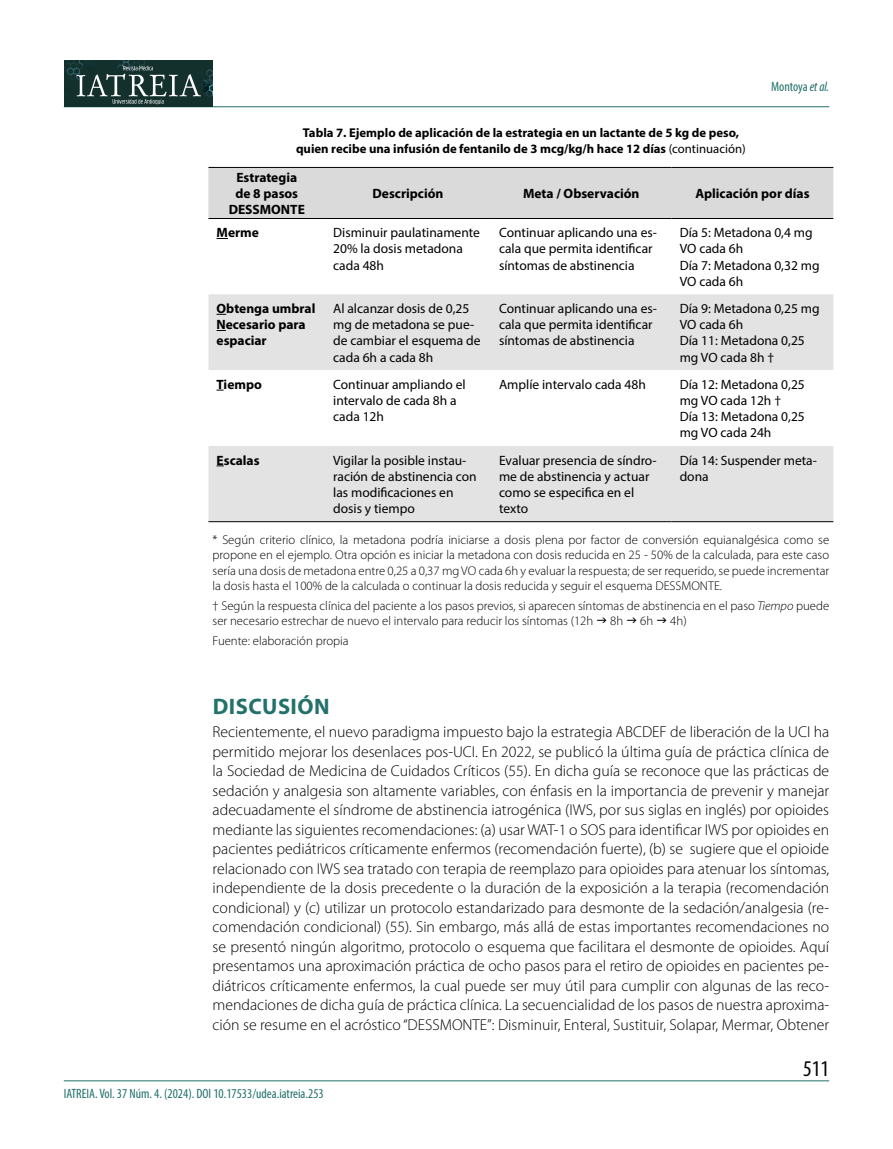
<style>
.page{position:relative;width:893px;height:1149px;background:#fff}
.page>*{position:absolute;margin:0;border:0;box-sizing:border-box;transform-origin:0 0}
.t1{font:700 22.5px "Myriad Pro";letter-spacing:.02em;color:#22716a}
.t2{font:condensed 22.5px "Myriad Pro";color:#000}
.t3{font:300 15.75px/19.5px "Myriad Pro";color:#000;text-align:justify}
.t4{font:13.5px/16.2px "Myriad Pro";color:#000}
.t5{font:700 13.5px/16.2px "Myriad Pro";color:#000;text-align:center}
.t6{font:condensed 13.5px "Myriad Pro";color:#22716a}
.t7{font:300 12.75px/15.3px "Myriad Pro";color:#000;text-align:justify}
.t8{font:700 12.75px/15.3px "Myriad Pro";color:#000;text-align:center}
.s1{font-style:italic}
.s2{font-weight:400}
</style>
<div class="page">
<hr style="left:64px;top:106px;width:765px;height:1px;background:#22716a">
<div style="left:64px;top:61px;width:149px;height:46px;background:#14302d"></div>
<svg style="left:65px;top:61px;width:148px;height:43px"></svg>
<hr style="left:64px;top:1080px;width:765px;height:1px;background:#22716a">
<div style="left:208px;top:168px;width:625px;height:50px;background:#dadada"></div>
<svg style="left:208px;top:294px;width:625px;height:227px;fill:#e3e3e3"></svg>
<hr style="left:208px;top:167px;width:117px;height:1px;background:#000">
<hr style="left:325px;top:167px;width:166px;height:1px;background:#000">
<hr style="left:491px;top:167px;width:181px;height:1px;background:#000">
<hr style="left:672px;top:167px;width:161px;height:1px;background:#000">
<hr style="left:208px;top:218px;width:117px;height:1px;background:#000">
<hr style="left:325px;top:218px;width:166px;height:1px;background:#000">
<hr style="left:491px;top:218px;width:181px;height:1px;background:#000">
<hr style="left:672px;top:218px;width:161px;height:1px;background:#000">
<hr style="left:208px;top:521px;width:117px;height:1px;background:#000">
<hr style="left:325px;top:521px;width:166px;height:1px;background:#000">
<hr style="left:491px;top:521px;width:181px;height:1px;background:#000">
<hr style="left:672px;top:521px;width:161px;height:1px;background:#000">
<p class="t6" style="left:771px;top:78px;width:60px">Montoya <span class="s1">et al.</span></p>
<p class="t8" style="left:296px;top:125px;width:451px">Tabla 7. Ejemplo de aplicación de la estrategia en un lactante de 5 kg de peso, quien recibe una infusión de fentanilo de 3 mcg/kg/h hace 12 días <span class="s2">(continuación)</span></p>
<p class="t5" style="left:229px;top:169px;width:78px">Estrategia de 8 pasos<br>DESSMONTE</p>
<p class="t5" style="left:373px;top:185px;width:72px">Descripción</p>
<p class="t5" style="left:523px;top:185px;width:118px">Meta / Observación</p>
<p class="t5" style="left:695px;top:185px;width:116px">Aplicación por días</p>
<p class="t5" style="left:217px;top:224px;width:44px">Merme</p>
<p class="t4" style="left:333px;top:224px;width:148px">Disminuir paulatinamente<br>20% la dosis metadona cada 48h</p>
<p class="t4" style="left:499px;top:224px;width:159px">Continuar aplicando una es&shy;cala que permita identificar síntomas de abstinencia</p>
<p class="t4" style="left:680px;top:224px;width:141px">Día 5: Metadona 0,4 mg<br>VO cada 6h<br>Día 7: Metadona 0,32 mg<br>VO cada 6h</p>
<p class="t5" style="left:217px;top:300px;width:100px;text-align:left">Obtenga umbral<br>Necesario para espaciar</p>
<p class="t4" style="left:333px;top:300px;width:149px">Al alcanzar dosis de 0,25 mg de metadona se pue&shy;de cambiar el esquema de cada 6h a cada 8h</p>
<p class="t4" style="left:499px;top:300px;width:159px">Continuar aplicando una es&shy;cala que permita identificar síntomas de abstinencia</p>
<p class="t4" style="left:680px;top:300px;width:141px">Día 9: Metadona 0,25 mg<br>VO cada 6h<br>Día 11: Metadona 0,25 mg VO cada 8h †</p>
<p class="t5" style="left:217px;top:375px;width:47px">Tiempo</p>
<p class="t4" style="left:333px;top:376px;width:134px">Continuar ampliando el intervalo de cada 8h a cada 12h</p>
<p class="t4" style="left:499px;top:376px;width:148px">Amplíe intervalo cada 48h</p>
<p class="t4" style="left:680px;top:376px;width:127px">Día 12: Metadona 0,25 mg VO cada 12h †<br>Día 13: Metadona 0,25 mg VO cada 24h</p>
<p class="t5" style="left:217px;top:451px;width:45px">Escalas</p>
<p class="t4" style="left:333px;top:451px;width:145px">Vigilar la posible instau&shy;ración de abstinencia con las modificaciones en dosis y tiempo</p>
<p class="t4" style="left:499px;top:451px;width:159px">Evaluar presencia de síndro&shy;me de abstinencia y actuar como se especifica en el texto</p>
<p class="t4" style="left:680px;top:451px;width:139px">Día 14: Suspender meta&shy;dona</p>
<p class="t7" style="left:213px;top:532px;width:618px">* Según criterio clínico, la metadona podría iniciarse a dosis plena por factor de conversión equianalgésica como se propone en el ejemplo. Otra opción es iniciar la metadona con dosis reducida en 25 - 50% de la calculada, para este caso sería una dosis de metadona entre 0,25 a 0,37 mg VO cada 6h y evaluar la respuesta; de ser requerido, se puede incrementar la dosis hasta el 100% de la calculada o continuar la dosis reducida y seguir el esquema DESSMONTE.</p>
<p class="t7" style="left:213px;top:597px;width:618px">† Según la respuesta clínica del paciente a los pasos previos, si aparecen síntomas de abstinencia en el paso <span class="s1">Tiempo</span> puede ser necesario estrechar de nuevo el intervalo para reducir los síntomas (12h</p>
<p class="t7" style="left:610px;top:613px;width:15px">8h</p>
<p class="t7" style="left:640px;top:613px;width:15px">6h</p>
<p class="t7" style="left:670px;top:613px;width:18px">4h)</p>
<p class="t7" style="left:213px;top:632px;width:137px">Fuente: elaboración propia</p>
<h1 class="t1" style="left:213px;top:691px;width:118px">DISCUSIÓN</h1>
<p class="t3" style="left:213px;top:722px;width:618px">Recientemente, el nuevo paradigma impuesto bajo la estrategia ABCDEF de liberación de la UCI ha permitido mejorar los desenlaces pos-UCI. En 2022, se publicó la última guía de práctica clínica de la Sociedad de Medicina de Cuidados Críticos (55). En dicha guía se reconoce que las prácticas de sedación y analgesia son altamente variables, con énfasis en la importancia de prevenir y manejar adecuadamente el síndrome de abstinencia iatrogénica (IWS, por sus siglas en inglés) por opioides mediante las siguientes recomendaciones: (a) usar WAT-1 o SOS para identificar IWS por opioides en pacientes pediátricos críticamente enfermos (recomendación fuerte), (b) se sugiere que el opioide relacionado con IWS sea tratado con terapia de reemplazo para opioides para atenuar los síntomas, independiente de la dosis precedente o la duración de la exposición a la terapia (recomendación condicional) y (c) utilizar un protocolo estandarizado para desmonte de la sedación/analgesia (re&shy;comendación condicional) (55). Sin embargo, más allá de estas importantes recomendaciones no se presentó ningún algoritmo, protocolo o esquema que facilitara el desmonte de opioides. Aquí presentamos una aproximación práctica de ocho pasos para el retiro de opioides en pacientes pe&shy;diátricos críticamente enfermos, la cual puede ser muy útil para cumplir con algunas de las reco&shy;mendaciones de dicha guía de práctica clínica. La secuencialidad de los pasos de nuestra aproxima&shy;ción se resume en el acróstico “DESSMONTE”: Disminuir, Enteral, Sustituir, Solapar, Mermar, Obtener</p>
<p class="t6" style="left:64px;top:1085px;width:261px">IATREIA. Vol. 37 Núm. 4. (2024). DOI 10.17533/udea.iatreia.253</p>
<h1 class="t2" style="left:803px;top:1054px;width:27px">511</h1>
</div>
